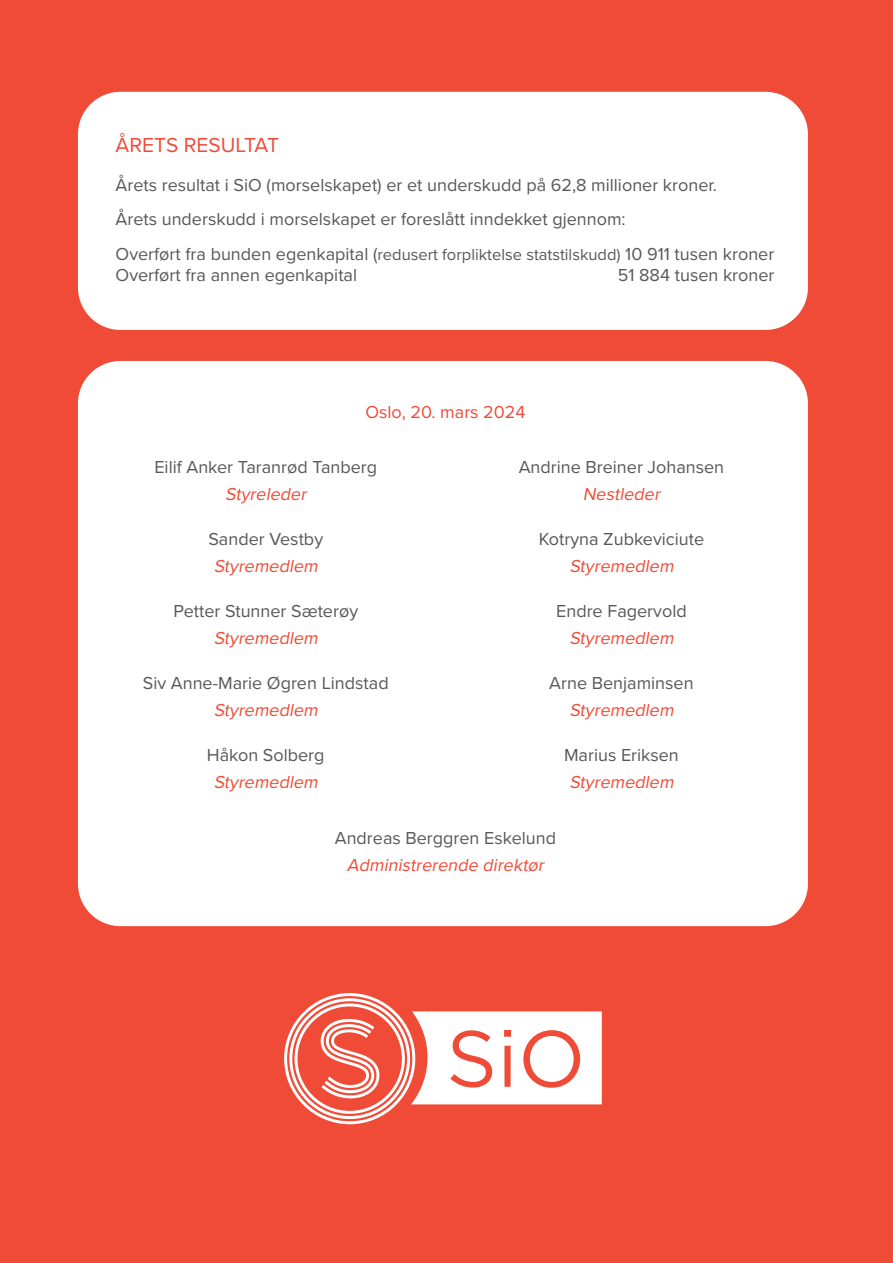
<style>
.page{position:relative;width:893px;height:1263px;background:#ef4b37}
.page>*{position:absolute;margin:0;border:0;box-sizing:border-box;transform-origin:0 0}
.t1{font:21px "Proxima Nova";color:#ef4b37}
.t2{font:18px "Proxima Nova";color:#57585a}
.t3{font:italic 18px "Proxima Nova";color:#ef4b37}
.t4{font:18px "Proxima Nova";color:#ef4b37}
.s1{font-size:16.5px}
</style>
<div class="page">
<div style="left:78px;top:92px;width:730px;height:238px;background:#fff;border-radius:43px"></div>
<div style="left:78px;top:361px;width:730px;height:565px;background:#fff;border-radius:43px"></div>
<svg style="left:284px;top:993px;width:318px;height:131px"></svg>
<p class="t1" style="left:116px;top:130px;width:165px">ÅRETS RESULTAT</p>
<p class="t2" style="left:116px;top:171px;width:603px">Årets resultat i SiO (morselskapet) er et underskudd på 62,8 millioner kroner.</p>
<p class="t2" style="left:116px;top:206px;width:512px">Årets underskudd i morselskapet er foreslått inndekket gjennom:</p>
<p class="t2" style="left:116px;top:240px;width:660px">Overført fra bunden egenkapital (<span class="s1">redusert forpliktelse statstilskudd)</span> 10 911 tusen kroner</p>
<p class="t2" style="left:116px;top:262px;width:243px">Overført fra annen egenkapital</p>
<p class="t2" style="left:618px;top:262px;width:158px">51 884 tusen kroner</p>
<p class="t4" style="left:365px;top:399px;width:162px">Oslo, 20. mars 2024</p>
<p class="t2" style="left:154px;top:454px;width:224px">Eilif Anker Taranrød Tanberg</p>
<p class="t3" style="left:225px;top:481px;width:87px">Styreleder</p>
<p class="t2" style="left:208px;top:526px;width:116px">Sander Vestby</p>
<p class="t3" style="left:214px;top:553px;width:110px">Styremedlem</p>
<p class="t2" style="left:173px;top:598px;width:186px">Petter Stunner Sæterøy</p>
<p class="t3" style="left:214px;top:625px;width:110px">Styremedlem</p>
<p class="t2" style="left:143px;top:670px;width:247px">Siv Anne-Marie Øgren Lindstad</p>
<p class="t3" style="left:214px;top:697px;width:110px">Styremedlem</p>
<p class="t2" style="left:207px;top:742px;width:119px">Håkon Solberg</p>
<p class="t3" style="left:214px;top:769px;width:110px">Styremedlem</p>
<p class="t2" style="left:519px;top:454px;width:207px">Andrine Breiner Johansen</p>
<p class="t3" style="left:583px;top:481px;width:83px">Nestleder</p>
<p class="t2" style="left:539px;top:526px;width:167px">Kotryna Zubkeviciute</p>
<p class="t3" style="left:569px;top:553px;width:110px">Styremedlem</p>
<p class="t2" style="left:556px;top:598px;width:132px">Endre Fagervold</p>
<p class="t3" style="left:569px;top:625px;width:110px">Styremedlem</p>
<p class="t2" style="left:549px;top:670px;width:146px">Arne Benjaminsen</p>
<p class="t3" style="left:569px;top:697px;width:110px">Styremedlem</p>
<p class="t2" style="left:564px;top:742px;width:116px">Marius Eriksen</p>
<p class="t3" style="left:569px;top:769px;width:110px">Styremedlem</p>
<p class="t2" style="left:335px;top:825px;width:223px">Andreas Berggren Eskelund</p>
<p class="t3" style="left:347px;top:852px;width:203px">Administrerende direktør</p>
</div>
